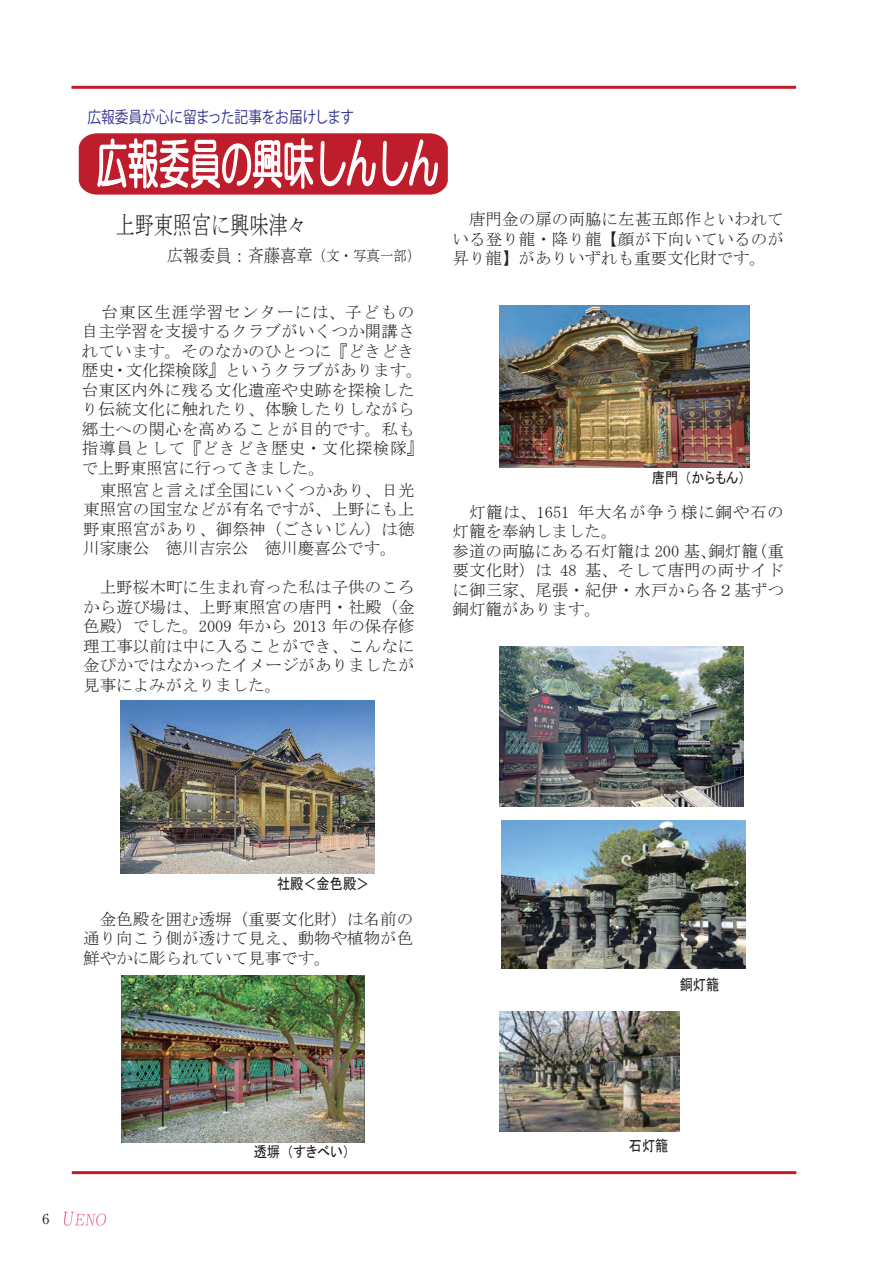
<style>
.page{position:relative;width:893px;height:1263px;background:#fff}
.page>*{position:absolute;margin:0;border:0;box-sizing:border-box;transform-origin:0 0}
.t1{font:54px "HG Maru Gothic MPRO";color:#fff;scale:.58 1}
.t2{font:25.5px "MS Mincho";color:#231f20;scale:.75 1}
.t3{font:18px "MS Mincho";color:#231f20;scale:.9 1}
.t4{font:16.5px/19.5px "MS Mincho";letter-spacing:.005em;color:#231f20;text-align:justify}
.t5{font:16.35px "Koz Go Pro";letter-spacing:-.02em;color:#2e3092;scale:.84 1}
.t6{font:15px "MS P Gothic";color:#231f20;scale:.88 1}
.t7{font:13.8px "Ryumin Pr 6 N";color:#231f20}
.s1{font-size:15px}
.s2{font-family:"MS P Gothic";font-size:15px;color:#603711}
</style>
<div class="page">
<svg style="left:64px;top:1211px;width:42px;height:15px"></svg>
<hr style="left:72px;top:1171px;width:724px;height:3px;background:#be1d2c">
<svg style="left:79px;top:133px;width:369px;height:62px;background:#cd535e"></svg>
<img style="left:120px;top:700px;width:254px;height:173px">
<img style="left:500px;top:306px;width:249px;height:162px">
<img style="left:121px;top:975px;width:244px;height:167px">
<img style="left:502px;top:820px;width:243px;height:149px">
<hr style="left:71px;top:86px;width:725px;height:3px;background:#be1d2c">
<img style="left:499px;top:1012px;width:180px;height:120px">
<img style="left:500px;top:647px;width:244px;height:159px">
<p class="t5" style="left:87px;top:106px;width:319px">広報委員が心に留まった記事をお届けします</p>
<p class="t1" style="left:96px;top:136px;width:592px">広報委員の興味しんしん</p>
<p class="t2" style="left:116px;top:212px;width:256px">上野東照宮に興味津々</p>
<p class="t3" style="left:167px;top:247px;width:283px">広報委員：斉藤喜章<span class="s1">（文・写真一部）</span></p>
<p class="t4" style="left:82px;top:302px;width:343px;text-align:left"><span class="s2">　　</span>台東区生涯学習センターには、子どもの自主学習を支援するクラブがいくつか開講されています。そのなかのひとつに『どきどき歴史・文化探検隊』というクラブがあります。台東区内外に残る文化遺産や史跡を探検したり伝統文化に触れたり、体験したりしながら郷土への関心を高めることが目的です。私も指導員として『どきどき歴史・文化探検隊』で上野東照宮に行ってきました。</p>
<p class="t4" style="left:83px;top:480px;width:333px">　東照宮と言えば全国にいくつかあり、日光東照宮の国宝などが有名ですが、上野にも上野東照宮があり、御祭神（ごさいじん）は徳川家康公　徳川吉宗公　徳川慶喜公です。</p>
<p class="t4" style="left:83px;top:578px;width:333px">　上野桜木町に生まれ育った私は子供のころから遊び場は、上野東照宮の唐門・社殿（金色殿）でした。2009 年から 2013 年の保存修理工事以前は中に入ることができ、こんなに金ぴかではなかったイメージがありましたが見事によみがえりました。</p>
<p class="t4" style="left:453px;top:210px;width:333px">　唐門金の扉の両脇に左甚五郎作といわれている登り龍・降り龍【顔が下向いているのが昇り龍】がありいずれも重要文化財です。</p>
<p class="t6" style="left:652px;top:470px;width:108px">唐門（からもん）</p>
<p class="t4" style="left:453px;top:502px;width:333px;text-align:left">　灯籠は、1651 年大名が争う様に銅や石の灯籠を奉納しました。<br>参道の両脇にある石灯籠は 200 基、銅灯籠（重要文化財）は 48 基、そして唐門の両サイドに御三家、尾張・紀伊・水戸から各２基ずつ銅灯籠があります。</p>
<p class="t6" style="left:277px;top:876px;width:107px">社殿＜金色殿＞</p>
<p class="t4" style="left:83px;top:909px;width:332px">　金色殿を囲む透塀（重要文化財）は名前の通り向こう側が透けて見え、動物や植物が色鮮やかに彫られていて見事です。</p>
<p class="t7" style="left:43px;top:1208px;width:8px">6</p>
<p class="t6" style="left:254px;top:1144px;width:110px">透塀（すきべい）</p>
<p class="t6" style="left:680px;top:977px;width:46px">銅灯籠</p>
<p class="t6" style="left:629px;top:1138px;width:46px">石灯籠</p>
</div>
